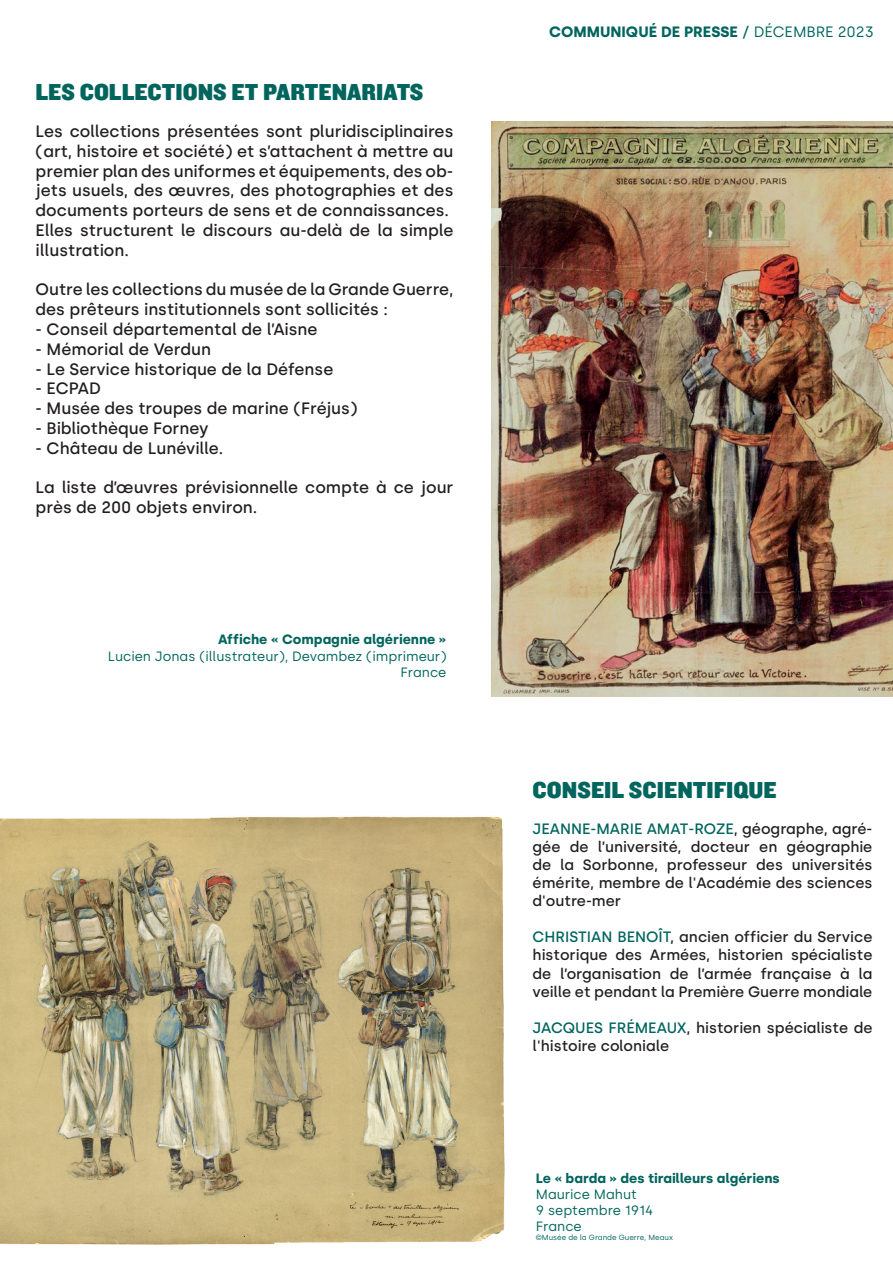
<style>
.page{position:relative;width:893px;height:1263px;background:#fff}
.page>*{position:absolute;margin:0;border:0;box-sizing:border-box;transform-origin:0 0}
.t1{font:24px "Knockout 71 Full Middlewt";color:#01655d}
.t2{font:500 16.5px/19.8px "Silka";color:#231f20}
.t3{font:500 15px/18px "Silka";color:#231f20;text-align:justify}
.t4{font:700 15px "Silka";color:#01655d}
.t5{font:13.5px/16.2px "Silka";color:#01655d}
.t6{font:700 13.5px "Silka";color:#01655d}
.t7{font:7.5px "Silka";color:#01655d}
.s1{font-weight:500}
.s2{font-weight:400}
.s3{color:#01655d}
</style>
<div class="page">
<img style="left:491px;top:122px;width:402px;height:575px">
<img style="left:0;top:816px;width:505px;height:428px">
<h1 class="t1" style="left:35px;top:76px;width:390px">LES COLLECTIONS ET PARTENARIATS</h1>
<p class="t2" style="left:36px;top:121px;width:419px">Les collections présentées sont pluridisciplinaires (art, histoire et société) et s’attachent à mettre au premier plan des uniformes et équipements, des ob&shy;jets usuels, des œuvres, des photographies et des documents porteurs de sens et de connaissances.<br>Elles structurent le discours au-delà de la simple illustration.</p>
<p class="t2" style="left:36px;top:280px;width:419px">Outre les collections du musée de la Grande Guerre, des prêteurs institutionnels sont sollicités :</p>
<p class="t2" style="left:36px;top:319px;width:283px">- Conseil départemental de l’Aisne</p>
<p class="t2" style="left:36px;top:339px;width:177px">- Mémorial de Verdun</p>
<p class="t2" style="left:36px;top:359px;width:299px">- Le Service historique de la Défense</p>
<p class="t2" style="left:36px;top:379px;width:67px">- ECPAD</p>
<p class="t2" style="left:36px;top:399px;width:324px">- Musée des troupes de marine (Fréjus)</p>
<p class="t2" style="left:36px;top:418px;width:174px">- Bibliothèque Forney</p>
<p class="t2" style="left:36px;top:438px;width:189px">- Château de Lunéville.</p>
<p class="t2" style="left:36px;top:478px;width:419px">La liste d’œuvres prévisionnelle compte à ce jour près de 200 objets environ.</p>
<p class="t6" style="left:218px;top:631px;width:230px">Affiche « Compagnie algérienne »</p>
<p class="t5" style="left:108px;top:648px;width:340px;text-align:right">Lucien Jonas (illustrateur), Devambez (imprimeur)<br>France</p>
<p class="t4" style="left:549px;top:22px;width:326px">COMMUNIQUÉ DE PRESSE <span class="s1">/</span> <span class="s2">DÉCEMBRE 2023</span></p>
<h1 class="t1" style="left:533px;top:774px;width:246px">CONSEIL SCIENTIFIQUE</h1>
<p class="t3" style="left:533px;top:820px;width:341px"><span class="s3">JEANNE-MARIE AMAT-ROZE</span>, géographe, agré&shy;gée de l’université, docteur en géographie de la Sorbonne, professeur des universités émérite, membre de l'Académie des sciences d'outre-mer</p>
<p class="t3" style="left:533px;top:928px;width:341px"><span class="s3">CHRISTIAN BENOÎT</span>, ancien officier du Service historique des Armées, historien spécialiste de l’organisation de l’armée française à la veille et pendant la Première Guerre mondiale</p>
<p class="t3" style="left:533px;top:1018px;width:341px"><span class="s3">JACQUES FRÉMEAUX</span>, historien spécialiste de l'histoire coloniale</p>
<p class="t6" style="left:536px;top:1170px;width:245px">Le « barda » des tirailleurs algériens</p>
<p class="t5" style="left:536px;top:1186px;width:119px">Maurice Mahut<br>9 septembre 1914<br>France</p>
<p class="t7" style="left:536px;top:1233px;width:139px">©Musée de la Grande Guerre, Meaux</p>
</div>
